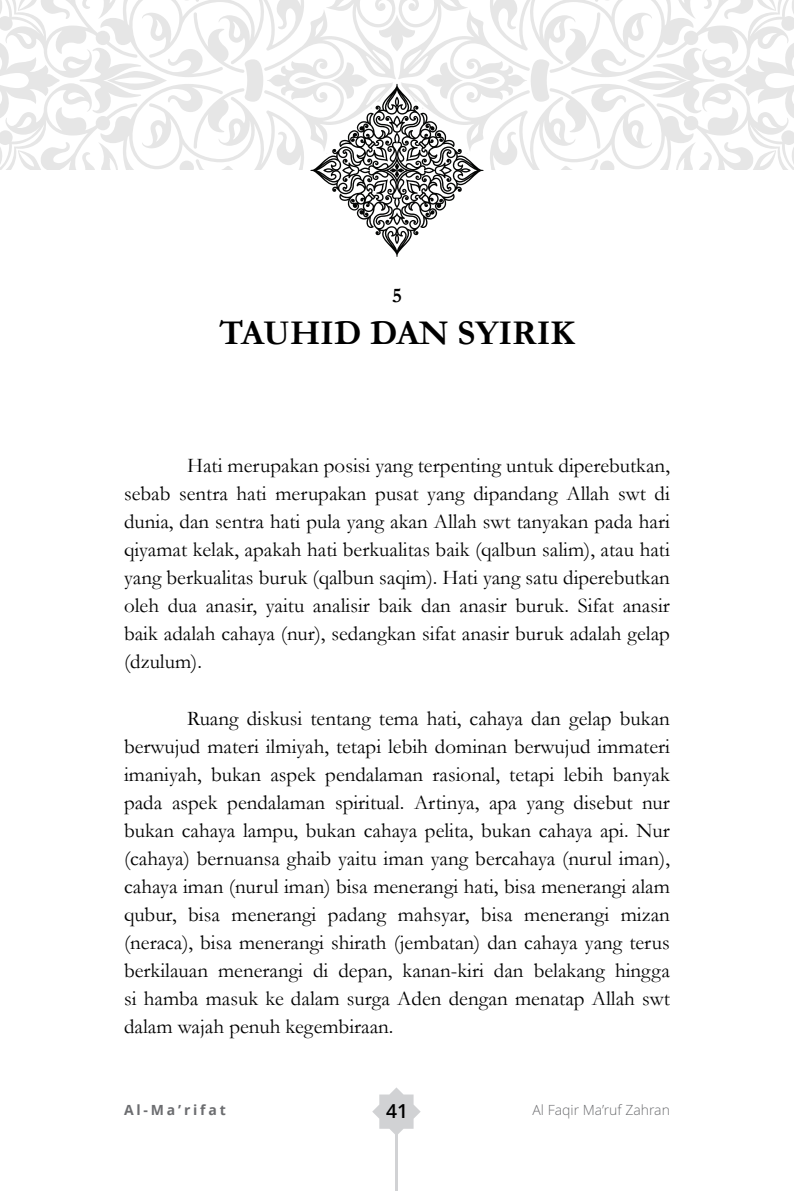
<style>
.page{position:relative;width:794px;height:1191px;background:#fff}
.page>*{position:absolute;margin:0;border:0;box-sizing:border-box;transform-origin:0 0}
.Heading_3{font:700 35px "Garamond";color:#000}
.A__Paragraf{font:21px/28px "Garamond";color:#000;text-align:justify}
.Heading_3-2{font:700 21px "Garamond";color:#000}
.t1{font:600 19.25px "Open Sans";color:#000}
.t2{font:300 14px "Open Sans";color:#6c6d70}
.t3{font:700 14px "Open Sans";letter-spacing:.2em;color:#6c6d70}
</style>
<div class="page">
<svg style="left:372px;top:1087px;width:49px;height:47px"></svg>
<hr style="left:395px;top:1134px;width:3px;height:57px;background:#d1d2d4">
<svg style="left:0;top:0;width:794px;height:257px"></svg>
<p class="Heading_3-2" style="left:392px;top:281px;width:11px">5</p>
<p class="Heading_3" style="left:220px;top:309px;width:356px">TAUHID DAN SYIRIK</p>
<p class="A__Paragraf" style="left:124px;top:451px;width:547px;text-indent:63px">Hati merupakan posisi yang terpenting untuk diperebutkan, sebab sentra hati merupakan pusat yang dipandang Allah swt di dunia, dan sentra hati pula yang akan Allah swt tanyakan pada hari qiyamat kelak, apakah hati berkualitas baik (qalbun salim), atau hati yang berkualitas buruk (qalbun saqim). Hati yang satu diperebutkan oleh dua anasir, yaitu analisir baik dan anasir buruk. Sifat anasir baik adalah cahaya (nur), sedangkan sifat anasir buruk adalah gelap (dzulum).</p>
<p class="A__Paragraf" style="left:124px;top:703px;width:547px;text-indent:63px">Ruang diskusi tentang tema hati, cahaya dan gelap bukan berwujud materi ilmiyah, tetapi lebih dominan berwujud immateri imaniyah, bukan aspek pendalaman rasional, tetapi lebih banyak pada aspek pendalaman spiritual. Artinya, apa yang disebut nur bukan cahaya lampu, bukan cahaya pelita, bukan cahaya api. Nur (cahaya) bernuansa ghaib yaitu iman yang bercahaya (nurul iman), cahaya iman (nurul iman) bisa menerangi hati, bisa menerangi alam qubur, bisa menerangi padang mahsyar, bisa menerangi mizan (neraca), bisa menerangi shirath (jembatan) dan cahaya yang terus berkilauan menerangi di depan, kanan-kiri dan belakang hingga si hamba masuk ke dalam surga Aden dengan menatap Allah swt dalam wajah penuh kegembiraan.</p>
<p class="t3" style="left:124px;top:1099px;width:103px">Al-Ma’rifat</p>
<p class="t1" style="left:386px;top:1098px;width:23px">41</p>
<p class="t2" style="left:532px;top:1102px;width:139px">Al Faqir Ma’ruf Zahran</p>
</div>
